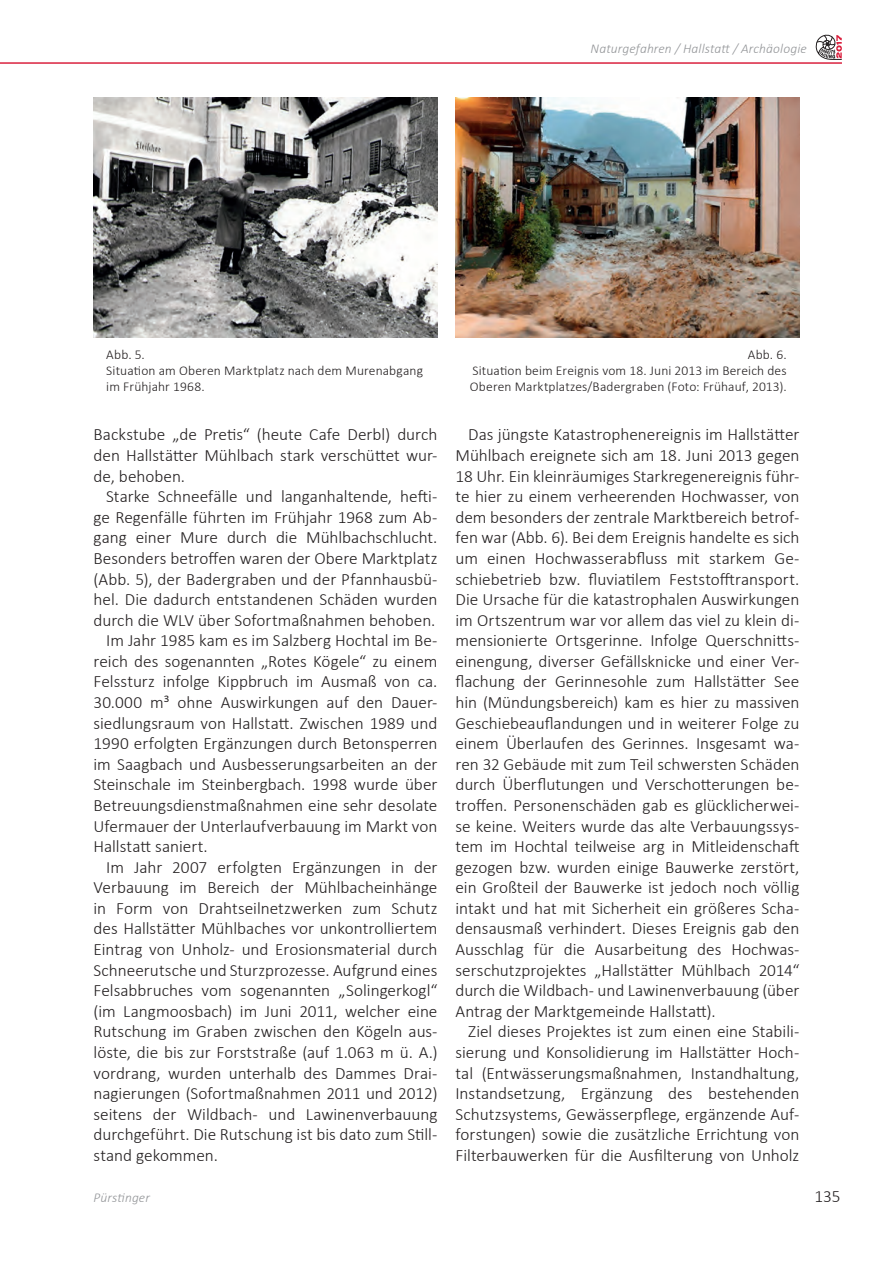
<style>
.page{position:relative;width:893px;height:1263px;background:#fff}
.page>*{position:absolute;margin:0;border:0;box-sizing:border-box;transform-origin:0 0}
.Lauftext__Standard{font:300 17.25px/20.5px "Calibri";letter-spacing:-.005em;color:#231f20;text-align:justify}
.Bildunterschrift{font:300 13.5px/16.2px "Calibri";letter-spacing:.01em;color:#231f20}
.Kopfzeilen{font:italic 300 13.5px "Calibri";letter-spacing:.01em;color:#939598}
</style>
<div class="page">
<hr style="left:0;top:62px;width:842px;height:2px;background:#da1f3d">
<svg style="left:815px;top:34px;width:27px;height:26px"></svg>
<img style="left:94px;top:98px;width:343px;height:240px">
<img style="left:455px;top:98px;width:344px;height:240px">
<p class="Kopfzeilen" style="left:591px;top:40px;width:218px">Naturgefahren / Hallstatt / Archäologie</p>
<p class="Bildunterschrift" style="left:106px;top:346px;width:40px">Abb. 5.</p>
<p class="Bildunterschrift" style="left:106px;top:362px;width:318px">Situation am Oberen Marktplatz nach dem Murenabgang im Frühjahr 1968.</p>
<p class="Lauftext__Standard" style="left:94px;top:424px;width:345px">Backstube „de Pretis“ (heute Cafe Derbl) durch den Hallstätter Mühlbach stark verschüttet wur&shy;de, behoben.</p>
<p class="Lauftext__Standard" style="left:94px;top:486px;width:345px;text-indent:13px">Starke Schneefälle und langanhaltende, hefti&shy;ge Regenfälle führten im Frühjahr 1968 zum Ab&shy;gang einer Mure durch die Mühlbachschlucht.<br>Besonders betroffen waren der Obere Marktplatz (Abb. 5), der Badergraben und der Pfannhausbü&shy;hel. Die dadurch entstandenen Schäden wurden durch die WLV über Sofortmaßnahmen behoben.</p>
<p class="Lauftext__Standard" style="left:94px;top:630px;width:345px;text-indent:13px">Im Jahr 1985 kam es im Salzberg Hochtal im Be&shy;reich des sogenannten „Rotes Kögele“ zu einem Felssturz infolge Kippbruch im Ausmaß von ca.<br>30.000 m³ ohne Auswirkungen auf den Dauer&shy;siedlungsraum von Hallstatt. Zwischen 1989 und 1990 erfolgten Ergänzungen durch Betonsperren im Saagbach und Ausbesserungsarbeiten an der Steinschale im Steinbergbach. 1998 wurde über Betreuungsdienstmaßnahmen eine sehr desolate Ufermauer der Unterlaufverbauung im Markt von Hallstatt saniert.</p>
<p class="Lauftext__Standard" style="left:94px;top:856px;width:345px;text-indent:13px">Im Jahr 2007 erfolgten Ergänzungen in der Verbauung im Bereich der Mühlbacheinhänge in Form von Drahtseilnetzwerken zum Schutz des Hallstätter Mühlbaches vor unkontrolliertem Eintrag von Unholz- und Erosionsmaterial durch Schneerutsche und Sturzprozesse. Aufgrund eines Felsabbruches vom sogenannten „Solingerkogl“ (im Langmoosbach) im Juni 2011, welcher eine Rutschung im Graben zwischen den Kögeln aus&shy;löste, die bis zur Forststraße (auf 1.063 m ü. A.) vordrang, wurden unterhalb des Dammes Drai&shy;nagierungen (Sofortmaßnahmen 2011 und 2012) seitens der Wildbach- und Lawinenverbauung durchgeführt. Die Rutschung ist bis dato zum Still&shy;stand gekommen.</p>
<p class="Bildunterschrift" style="left:748px;top:346px;width:40px">Abb. 6.</p>
<p class="Bildunterschrift" style="left:470px;top:362px;width:318px">Situation beim Ereignis vom 18. Juni 2013 im Bereich des<br>Oberen Marktplatzes/Badergraben (Foto: Frühauf, 2013).</p>
<p class="Lauftext__Standard" style="left:455px;top:424px;width:345px;text-indent:13px">Das jüngste Katastrophenereignis im Hallstätter Mühlbach ereignete sich am 18. Juni 2013 gegen 18 Uhr. Ein kleinräumiges Starkregenereignis führ&shy;te hier zu einem verheerenden Hochwasser, von dem besonders der zentrale Marktbereich betrof&shy;fen war (Abb. 6). Bei dem Ereignis handelte es sich um einen Hochwasserabfluss mit starkem Ge&shy;schiebetrieb bzw. fluviatilem Feststofftransport.<br>Die Ursache für die katastrophalen Auswirkungen im Ortszentrum war vor allem das viel zu klein di&shy;mensionierte Ortsgerinne. Infolge Querschnitts&shy;einengung, diverser Gefällsknicke und einer Ver&shy;flachung der Gerinnesohle zum Hallstätter See hin (Mündungsbereich) kam es hier zu massiven Geschiebeauflandungen und in weiterer Folge zu einem Überlaufen des Gerinnes. Insgesamt wa&shy;ren 32 Gebäude mit zum Teil schwersten Schäden durch Überflutungen und Verschotterungen be&shy;troffen. Personenschäden gab es glücklicherwei&shy;se keine. Weiters wurde das alte Verbauungssys&shy;tem im Hochtal teilweise arg in Mitleidenschaft gezogen bzw. wurden einige Bauwerke zerstört, ein Großteil der Bauwerke ist jedoch noch völlig intakt und hat mit Sicherheit ein größeres Scha&shy;densausmaß verhindert. Dieses Ereignis gab den Ausschlag für die Ausarbeitung des Hochwas&shy;serschutzprojektes „Hallstätter Mühlbach 2014“ durch die Wildbach- und Lawinenverbauung (über Antrag der Marktgemeinde Hallstatt).</p>
<p class="Lauftext__Standard" style="left:455px;top:1021px;width:345px;text-indent:13px">Ziel dieses Projektes ist zum einen eine Stabili&shy;sierung und Konsolidierung im Hallstätter Hoch&shy;tal (Entwässerungsmaßnahmen, Instandhaltung, Instandsetzung, Ergänzung des bestehenden Schutzsystems, Gewässerpflege, ergänzende Auf&shy;forstungen) sowie die zusätzliche Errichtung von Filterbauwerken für die Ausfilterung von Unholz</p>
<p class="Kopfzeilen" style="left:94px;top:1189px;width:58px">Pürstinger</p>
<p class="Lauftext__Standard" style="left:814px;top:1185px;width:28px">135</p>
</div>
